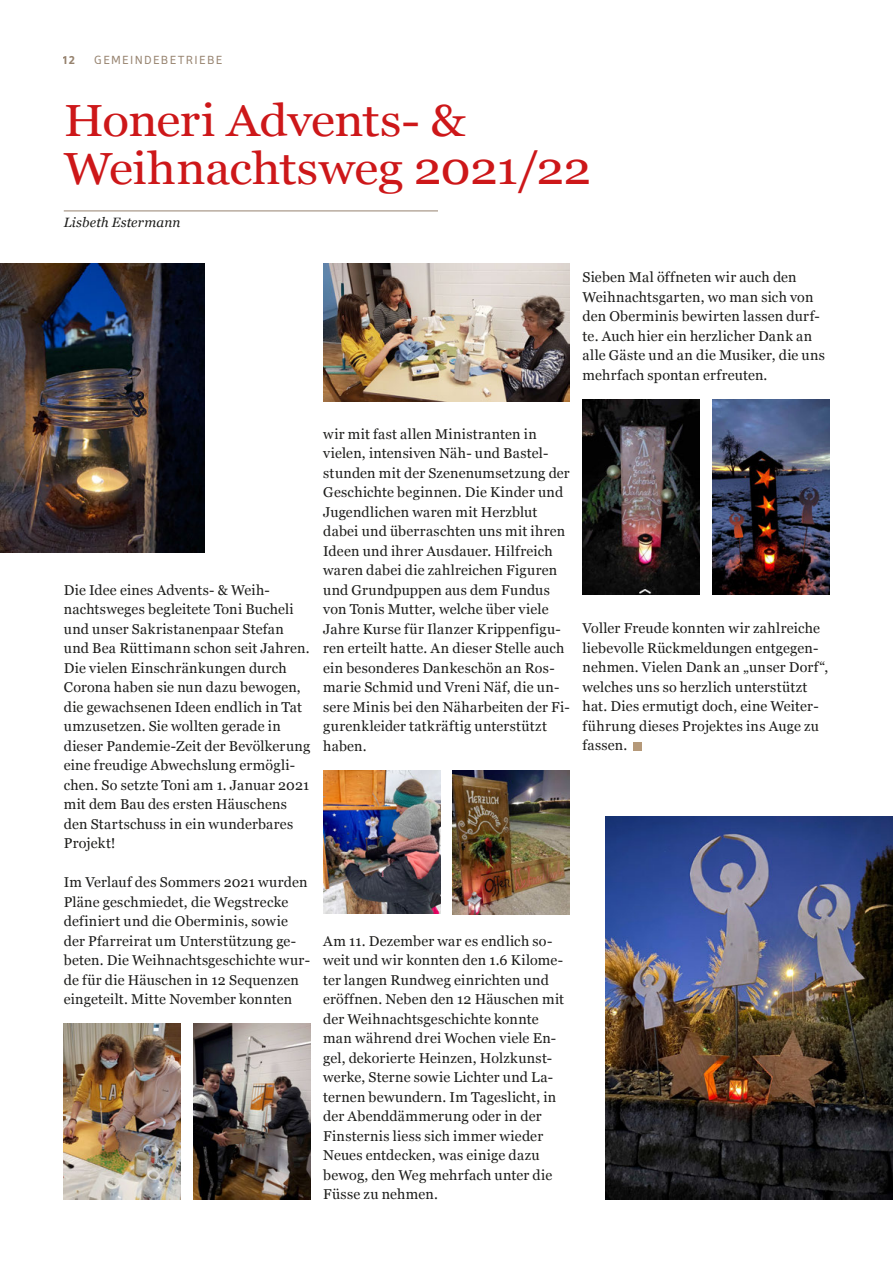
<style>
.page{position:relative;width:893px;height:1263px;background:#fff}
.page>*{position:absolute;margin:0;border:0;box-sizing:border-box;transform-origin:0 0}
.Titel_30{font:45px "Georgia";letter-spacing:-.01em;color:#cd1719;scale:1.1 1}
.Grundtext_links_9_5{font:14.25px/19.5px "Georgia";letter-spacing:.015em;color:#1d1d1b}
.Autor_9{font:italic 13.5px "Georgia";letter-spacing:.01em;color:#1d1d1b}
.t1{font:12px "Secca Std Demo";letter-spacing:.11em;color:#96826e}
.t2{font:700 12px "Secca Std Demo";color:#96826e}
</style>
<div class="page">
<hr style="left:64px;top:211px;width:374px;height:1px;background:#96826e">
<div style="left:634px;top:742px;width:8px;height:9px;background:#b59979"></div>
<img style="left:193px;top:1024px;width:117px;height:175px">
<img style="left:323px;top:263px;width:247px;height:139px">
<img style="left:64px;top:1024px;width:116px;height:175px">
<img style="left:453px;top:770px;width:117px;height:144px">
<img style="left:583px;top:400px;width:116px;height:195px">
<img style="left:712px;top:400px;width:117px;height:195px">
<img style="left:323px;top:770px;width:117px;height:143px">
<img style="left:0;top:263px;width:204px;height:289px">
<img style="left:606px;top:816px;width:287px;height:383px">
<p class="t2" style="left:62px;top:53px;width:14px">12</p>
<p class="t1" style="left:94px;top:53px;width:130px">GEMEINDEBETRIEBE</p>
<p class="Titel_30" style="left:64px;top:88px;width:367px">Honeri Advents- &amp;</p>
<p class="Titel_30" style="left:64px;top:136px;width:481px">Weihnachtsweg 2021/22</p>
<p class="Autor_9" style="left:64px;top:213px;width:118px">Lisbeth Estermann</p>
<p class="Grundtext_links_9_5" style="left:583px;top:267px;width:244px">Sieben Mal öffneten wir auch den Weihnachtsgarten, wo man sich von den Oberminis bewirten lassen durf&shy;te. Auch hier ein herzlicher Dank an alle Gäste und an die Musiker, die uns mehrfach spontan erfreuten.</p>
<p class="Grundtext_links_9_5" style="left:64px;top:579px;width:248px">Die Idee eines Advents- &amp; Weih&shy;nachtsweges begleitete Toni Bucheli und unser Sakristanenpaar Stefan und Bea Rüttimann schon seit Jahren.<br>Die vielen Einschränkungen durch Corona haben sie nun dazu bewogen, die gewachsenen Ideen endlich in Tat umzusetzen. Sie wollten gerade in dieser Pandemie-Zeit der Bevölkerung eine freudige Abwechslung ermögli&shy;chen. So setzte Toni am 1. Januar 2021 mit dem Bau des ersten Häuschens den Startschuss in ein wunderbares Projekt!</p>
<p class="Grundtext_links_9_5" style="left:64px;top:872px;width:248px">Im Verlauf des Sommers 2021 wurden Pläne geschmiedet, die Wegstrecke definiert und die Oberminis, sowie der Pfarreirat um Unterstützung ge&shy;beten. Die Weihnachtsgeschichte wur&shy;de für die Häuschen in 12 Sequenzen eingeteilt. Mitte November konnten</p>
<p class="Grundtext_links_9_5" style="left:323px;top:423px;width:248px">wir mit fast allen Ministranten in vielen, intensiven Näh- und Bastel&shy;stunden mit der Szenenumsetzung der Geschichte beginnen. Die Kinder und Jugendlichen waren mit Herzblut dabei und überraschten uns mit ihren Ideen und ihrer Ausdauer. Hilfreich waren dabei die zahlreichen Figuren und Grundpuppen aus dem Fundus von Tonis Mutter, welche über viele Jahre Kurse für Ilanzer Krippenfigu&shy;ren erteilt hatte. An dieser Stelle auch ein besonderes Dankeschön an Ros&shy;marie Schmid und Vreni Näf, die un&shy;sere Minis bei den Näharbeiten der Fi&shy;gurenkleider tatkräftig unterstützt haben.</p>
<p class="Grundtext_links_9_5" style="left:583px;top:618px;width:247px">Voller Freude konnten wir zahlreiche liebevolle Rückmeldungen entgegen&shy;nehmen. Vielen Dank an „unser Dorf“, welches uns so herzlich unterstützt hat. Dies ermutigt doch, eine Weiter&shy;führung dieses Projektes ins Auge zu fassen.</p>
<p class="Grundtext_links_9_5" style="left:323px;top:930px;width:243px">Am 11. Dezember war es endlich so&shy;weit und wir konnten den 1.6 Kilome&shy;ter langen Rundweg einrichten und eröffnen. Neben den 12 Häuschen mit der Weihnachtsgeschichte konnte man während drei Wochen viele En&shy;gel, dekorierte Heinzen, Holzkunst&shy;werke, Sterne sowie Lichter und La&shy;ternen bewundern. Im Tageslicht, in der Abenddämmerung oder in der Finsternis liess sich immer wieder Neues entdecken, was einige dazu bewog, den Weg mehrfach unter die Füsse zu nehmen.</p>
</div>
